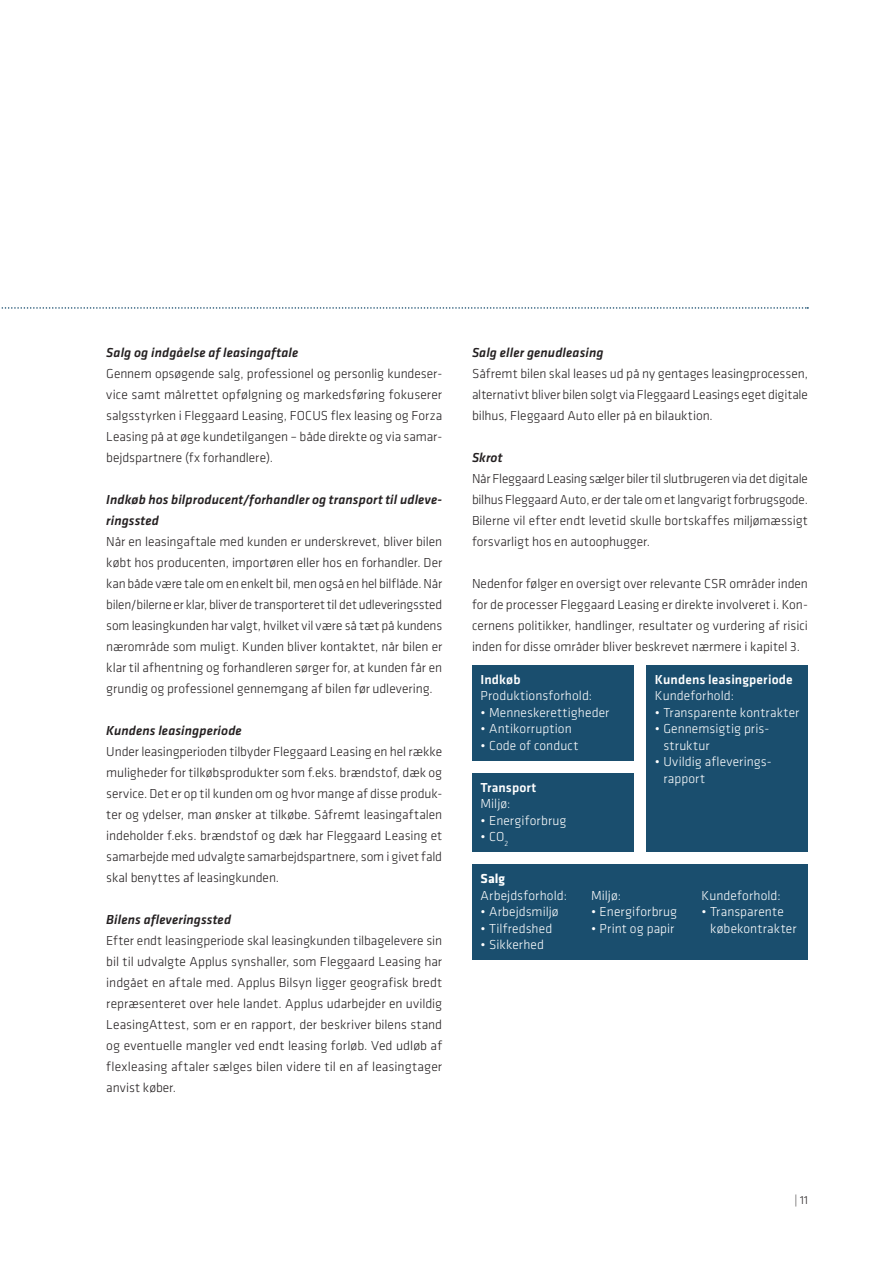
<style>
.page{position:relative;width:893px;height:1263px;background:#fff}
.page>*{position:absolute;margin:0;border:0;box-sizing:border-box;transform-origin:0 0}
.t1{font:300 13.5px/21px "Klavika";letter-spacing:-.005em;color:#231f20;text-align:justify}
.t2{font:300 13.5px/16.5px "Klavika";letter-spacing:.01em;color:#fff}
.t3{font:italic 500 13.5px/21px "Klavika";letter-spacing:.01em;color:#231f20}
.t4{font:500 13.5px "Klavika";letter-spacing:.01em;color:#fff}
.t5{font:700 13.5px "Klavika";color:#fff}
.t6{font:300 12px "Klavika";color:#231f20}
</style>
<div class="page">
<div style="left:472px;top:665px;width:162px;height:95px;background:#1a4e6e"></div>
<div style="left:646px;top:665px;width:162px;height:186px;background:#1a4e6e"></div>
<div style="left:472px;top:773px;width:162px;height:79px;background:#1a4e6e"></div>
<div style="left:472px;top:864px;width:336px;height:96px;background:#1a4e6e"></div>
<svg style="left:1px;top:307px;width:807px;height:2px"></svg>
<p class="t3" style="left:106px;top:342px;width:193px">Salg og indgåelse af leasingaftale</p>
<p class="t1" style="left:106px;top:363px;width:337px">Gennem opsøgende salg, professionel og personlig kundeser&shy;vice samt målrettet opfølgning og markedsføring fokuserer salgsstyrken i Fleggaard Leasing, FOCUS flex leasing og Forza Leasing på at øge kundetilgangen – både direkte og via samar&shy;bejdspartnere (fx forhandlere).</p>
<p class="t3" style="left:106px;top:489px;width:337px">Indkøb hos bilproducent/forhandler og transport til udleve&shy;ringssted</p>
<p class="t1" style="left:106px;top:531px;width:337px">Når en leasingaftale med kunden er underskrevet, bliver bilen købt hos producenten, importøren eller hos en forhandler. Der kan både være tale om en enkelt bil, men også en hel bilflåde. Når bilen/bilerne er klar, bliver de transporteret til det udleveringssted som leasingkunden har valgt, hvilket vil være så tæt på kundens nærområde som muligt. Kunden bliver kontaktet, når bilen er klar til afhentning og forhandleren sørger for, at kunden får en grundig og professionel gennemgang af bilen før udlevering.</p>
<p class="t3" style="left:106px;top:720px;width:137px">Kundens leasingperiode</p>
<p class="t1" style="left:106px;top:741px;width:337px">Under leasingperioden tilbyder Fleggaard Leasing en hel række muligheder for tilkøbsprodukter som f.eks. brændstof, dæk og service. Det er op til kunden om og hvor mange af disse produk&shy;ter og ydelser, man ønsker at tilkøbe. Såfremt leasingaftalen indeholder f.eks. brændstof og dæk har Fleggaard Leasing et samarbejde med udvalgte samarbejdspartnere, som i givet fald skal benyttes af leasingkunden.</p>
<p class="t3" style="left:106px;top:909px;width:126px">Bilens afleveringssted</p>
<p class="t1" style="left:106px;top:930px;width:337px">Efter endt leasingperiode skal leasingkunden tilbagelevere sin bil til udvalgte Applus synshaller, som Fleggaard Leasing har indgået en aftale med. Applus Bilsyn ligger geografisk bredt repræsenteret over hele landet. Applus udarbejder en uvildig LeasingAttest, som er en rapport, der beskriver bilens stand og eventuelle mangler ved endt leasing forløb. Ved udløb af flexleasing aftaler sælges bilen videre til en af leasingtager anvist køber.</p>
<p class="t3" style="left:472px;top:342px;width:133px">Salg eller genudleasing</p>
<p class="t1" style="left:472px;top:363px;width:337px">Såfremt bilen skal leases ud på ny gentages leasingprocessen, alternativt bliver bilen solgt via Fleggaard Leasings eget digitale bilhus, Fleggaard Auto eller på en bilauktion.</p>
<p class="t3" style="left:472px;top:447px;width:32px">Skrot</p>
<p class="t1" style="left:472px;top:468px;width:337px">Når Fleggaard Leasing sælger biler til slutbrugeren via det digitale bilhus Fleggaard Auto, er der tale om et langvarigt forbrugsgode.<br>Bilerne vil efter endt levetid skulle bortskaffes miljømæssigt forsvarligt hos en autoophugger.</p>
<p class="t1" style="left:472px;top:573px;width:337px">Nedenfor følger en oversigt over relevante CSR områder inden for de processer Fleggaard Leasing er direkte involveret i. Kon&shy;cernens politikker, handlinger, resultater og vurdering af risici inden for disse områder bliver beskrevet nærmere i kapitel 3.</p>
<p class="t4" style="left:480px;top:670px;width:41px">Indkøb</p>
<p class="t2" style="left:480px;top:687px;width:113px">Produktionsforhold:</p>
<p class="t2" style="left:480px;top:704px;width:130px">• Menneskerettigheder</p>
<p class="t2" style="left:480px;top:720px;width:93px">• Antikorruption</p>
<p class="t2" style="left:480px;top:737px;width:99px">• Code of conduct</p>
<p class="t4" style="left:655px;top:670px;width:139px">Kundens leasingperiode</p>
<p class="t2" style="left:655px;top:687px;width:81px">Kundeforhold:</p>
<p class="t2" style="left:655px;top:704px;width:146px">• Transparente kontrakter</p>
<p class="t2" style="left:663px;top:720px;width:106px;text-indent:-9px">• Gennemsigtig pris&shy;struktur</p>
<p class="t2" style="left:663px;top:753px;width:108px;text-indent:-9px">• Uvildig afleverings&shy;rapport</p>
<p class="t4" style="left:480px;top:778px;width:57px">Transport</p>
<p class="t2" style="left:480px;top:795px;width:32px">Miljø:</p>
<p class="t2" style="left:480px;top:812px;width:88px">• Energiforbrug</p>
<p class="t2" style="left:480px;top:828px;width:29px">• CO<sub>2</sub></p>
<p class="t5" style="left:480px;top:869px;width:26px">Salg</p>
<p class="t2" style="left:480px;top:887px;width:88px">Arbejdsforhold:</p>
<p class="t2" style="left:480px;top:903px;width:80px">• Arbejdsmiljø</p>
<p class="t2" style="left:480px;top:920px;width:73px">• Tilfredshed</p>
<p class="t2" style="left:480px;top:936px;width:65px">• Sikkerhed</p>
<p class="t2" style="left:702px;top:887px;width:81px">Kundeforhold:</p>
<p class="t2" style="left:710px;top:903px;width:88px;text-indent:-9px">• Transparente købekontrakter</p>
<p class="t2" style="left:591px;top:887px;width:32px">Miljø:</p>
<p class="t2" style="left:591px;top:903px;width:88px">• Energiforbrug</p>
<p class="t2" style="left:591px;top:920px;width:85px">• Print og papir</p>
<p class="t6" style="left:794px;top:1192px;width:15px">| 11</p>
</div>
